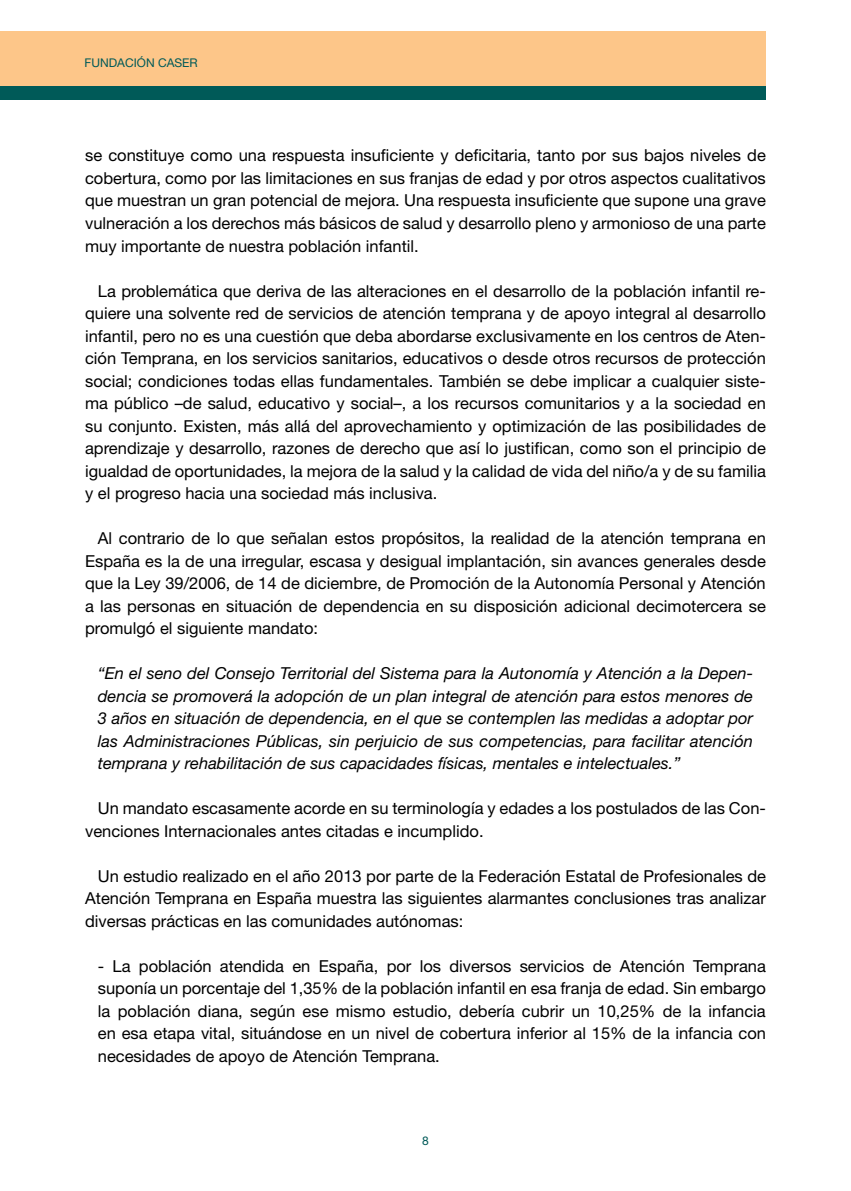
<style>
.page{position:relative;width:851px;height:1191px;background:#fff}
.page>*{position:absolute;margin:0;border:0;box-sizing:border-box;transform-origin:0 0}
.t1{font:16.5px/22.5px "Helvetica Neue LT Std";color:#000;text-align:justify}
.t2{font:italic 16.5px/22.5px "Helvetica Neue LT Std";color:#000;text-align:justify}
.t3{font:12px "Helvetica Neue LT Std";color:#005a58}
</style>
<div class="page">
<div style="left:0;top:31px;width:765px;height:56px;background:#fdc689"></div>
<div style="left:0;top:87px;width:765px;height:13px;background:#005a58"></div>
<p class="t3" style="left:85px;top:56px;width:115px">FUNDACIÓN CASER</p>
<p class="t1" style="left:85px;top:144px;width:682px">se constituye como una respuesta insuficiente y deficitaria, tanto por sus bajos niveles de cobertura, como por las limitaciones en sus franjas de edad y por otros aspectos cualitativos que muestran un gran potencial de mejora. Una respuesta insuficiente que supone una grave vulneración a los derechos más básicos de salud y desarrollo pleno y armonioso de una parte muy importante de nuestra población infantil.</p>
<p class="t1" style="left:85px;top:279px;width:682px;text-indent:13px">La problemática que deriva de las alteraciones en el desarrollo de la población infantil re&shy;quiere una solvente red de servicios de atención temprana y de apoyo integral al desarrollo infantil, pero no es una cuestión que deba abordarse exclusivamente en los centros de Aten&shy;ción Temprana, en los servicios sanitarios, educativos o desde otros recursos de protección social; condiciones todas ellas fundamentales. También se debe implicar a cualquier siste&shy;ma público –de salud, educativo y social–, a los recursos comunitarios y a la sociedad en su conjunto. Existen, más allá del aprovechamiento y optimización de las posibilidades de aprendizaje y desarrollo, razones de derecho que así lo justifican, como son el principio de igualdad de oportunidades, la mejora de la salud y la calidad de vida del niño/a y de su familia y el progreso hacia una sociedad más inclusiva.</p>
<p class="t1" style="left:85px;top:527px;width:682px;text-indent:13px">Al contrario de lo que señalan estos propósitos, la realidad de la atención temprana en España es la de una irregular, escasa y desigual implantación, sin avances generales desde que la Ley 39/2006, de 14 de diciembre, de Promoción de la Autonomía Personal y Atención a las personas en situación de dependencia en su disposición adicional decimotercera se promulgó el siguiente mandato:</p>
<p class="t2" style="left:98px;top:662px;width:656px">“En el seno del Consejo Territorial del Sistema para la Autonomía y Atención a la Depen&shy;dencia se promoverá la adopción de un plan integral de atención para estos menores de 3 años en situación de dependencia, en el que se contemplen las medidas a adoptar por las Administraciones Públicas, sin perjuicio de sus competencias, para facilitar atención temprana y rehabilitación de sus capacidades físicas, mentales e intelectuales.”</p>
<p class="t1" style="left:85px;top:797px;width:682px;text-indent:13px">Un mandato escasamente acorde en su terminología y edades a los postulados de las Con&shy;venciones Internacionales antes citadas e incumplido.</p>
<p class="t1" style="left:85px;top:864px;width:682px;text-indent:13px">Un estudio realizado en el año 2013 por parte de la Federación Estatal de Profesionales de Atención Temprana en España muestra las siguientes alarmantes conclusiones tras analizar diversas prácticas en las comunidades autónomas:</p>
<p class="t1" style="left:98px;top:954px;width:669px">- La población atendida en España, por los diversos servicios de Atención Temprana suponía un porcentaje del 1,35% de la población infantil en esa franja de edad. Sin embargo la población diana, según ese mismo estudio, debería cubrir un 10,25% de la infancia en esa etapa vital, situándose en un nivel de cobertura inferior al 15% de la infancia con necesidades de apoyo de Atención Temprana.</p>
<p class="t3" style="left:422px;top:1133px;width:8px">8</p>
</div>
